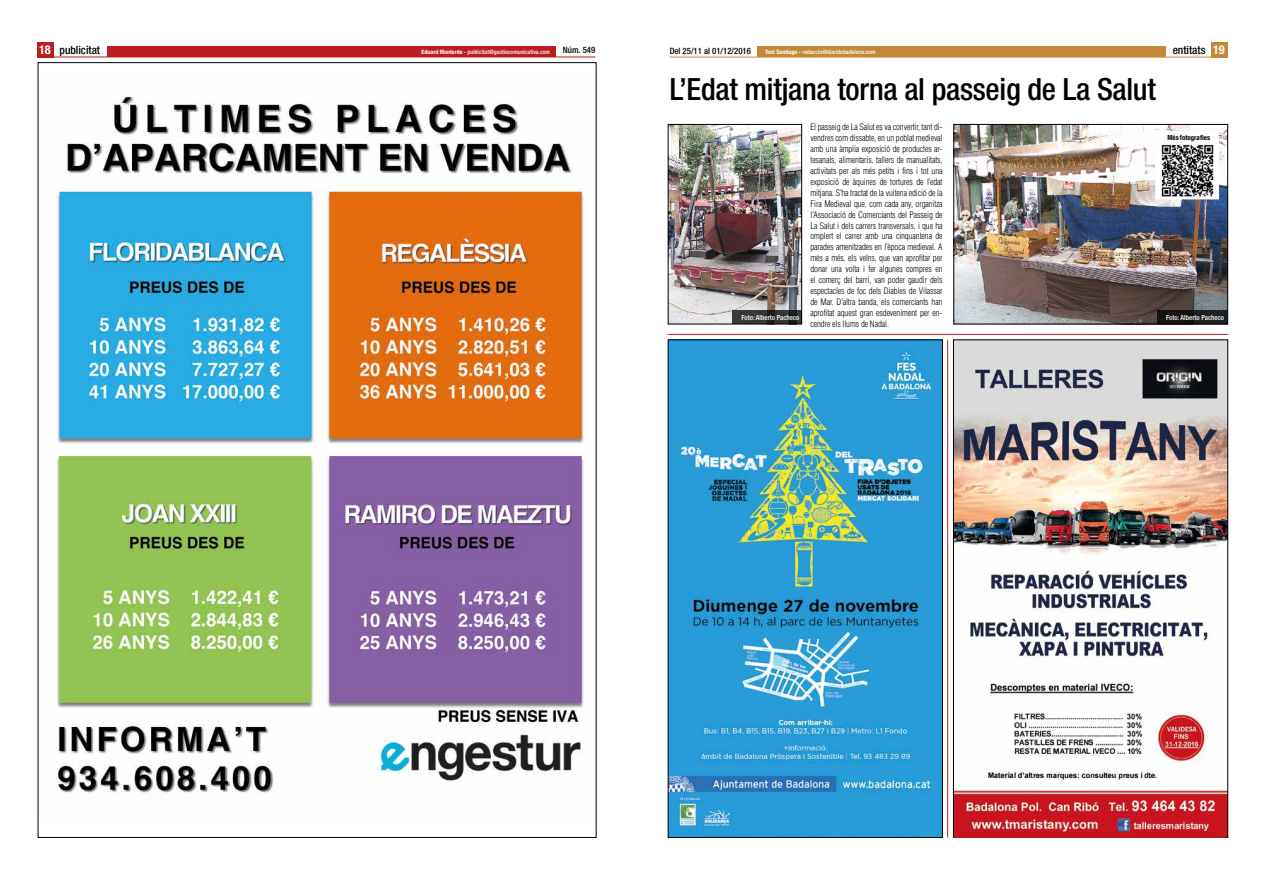
<style>
.page{position:relative;width:1265px;height:881px;background:#fff}
.page>*{position:absolute;margin:0;border:0;box-sizing:border-box;transform-origin:0 0}
.t1{font:500 condensed 30.62px "Helvetica Neue";letter-spacing:-.01em;color:#000}
.t2{font:500 condensed 11.38px "Helvetica Neue";color:#000}
.t3{font:300 condensed 8.75px/10.9px "Helvetica";letter-spacing:-.01em;color:#000;text-align:justify}
.t4{font:500 condensed 8.75px "Helvetica Neue";color:#000}
.t5{font:500 condensed 7px "Helvetica Neue";color:#fff}
.t6{font:700 condensed 7px "Helvetica Neue";color:#000}
.t7{font:500 condensed 6.04px "Helvetica Neue";color:#fff}
.s1{font-weight:700;font-size:12.25px;color:#fff}
.s2{font-weight:700}
</style>
<div class="page">
<div style="left:1211px;top:42px;width:17px;height:15px;background:#c58935"></div>
<hr style="left:670px;top:57px;width:558px;height:1px;background:#c58935">
<div style="left:757px;top:46px;width:409px;height:11px;background:#c58935"></div>
<hr style="left:37px;top:57px;width:558px;height:1px;background:#bd1d1d">
<div style="left:107px;top:46px;width:448px;height:11px;background:#bd1d1d"></div>
<div style="left:37px;top:42px;width:17px;height:15px;background:#bd1d1d"></div>
<img style="left:57px;top:96px;width:527px;height:697px">
<img style="left:955px;top:342px;width:271px;height:493px">
<div style="left:953px;top:340px;width:275px;height:497px;border:1px solid #000"></div>
<img style="left:670px;top:342px;width:271px;height:493px">
<div style="left:668px;top:340px;width:275px;height:497px;border:1px solid #000"></div>
<hr style="left:668px;top:334px;width:560px;height:1px;background:#bd1d1d">
<hr style="left:948px;top:340px;width:1px;height:497px;background:#bd1d1d">
<img style="left:956px;top:126px;width:270px;height:196px">
<div style="left:954px;top:124px;width:274px;height:200px;border:1px solid #000"></div>
<img style="left:670px;top:126px;width:130px;height:196px">
<div style="left:668px;top:124px;width:134px;height:200px;border:1px solid #000"></div>
<hr style="left:953px;top:837px;width:274px;height:1px;background:#bd1d1d">
<svg style="left:1157px;top:310px;width:69px;height:14px"></svg>
<svg style="left:732px;top:310px;width:70px;height:14px"></svg>
<div style="left:1156px;top:131px;width:63px;height:68px;background:#fff"></div>
<img style="left:1161px;top:144px;width:53px;height:53px">
<h2 class="t2" style="left:39px;top:43px;width:62px"><span class="s1">18</span> publicitat</h2>
<p class="t7" style="left:422px;top:48px;width:130px"><span class="s2">Eduard Monterde -</span> publicitat@gestiocomunicativa.com</p>
<p class="t7" style="left:765px;top:48px;width:112px"><span class="s2">Toni Santiago -</span> redaccio@diaridebadalona.com</p>
<h2 class="t2" style="left:1173px;top:43px;width:54px">entitats <span class="s1">19</span></h2>
<p class="t4" style="left:563px;top:45px;width:34px">Núm. 549</p>
<p class="t4" style="left:670px;top:45px;width:83px">Del 25/11 al 01/12/2016</p>
<h1 class="t1" style="left:670px;top:71px;width:488px">L’Edat mitjana torna al passeig de La Salut</h1>
<p class="t3" style="left:810px;top:121px;width:134px">El passeig de La Salut es va convertir, tant di&shy;vendres com dissabte, en un poblat medieval amb una àmplia exposició de productes ar&shy;tesanals, alimentaris, tallers de manualitats, activitats per als més petits i fins i tot una exposició de àquines de tortures de l’edat mitjana. S’ha tractat de la vuitena edició de la Fira Medieval que, com cada any, organitza l’Associació de Comerciants del Passeig de La Salut i dels carrers transversals, i que ha omplert el carrer amb una cinquantena de parades amenitzades en l’època medieval. A més a més, els veïns, que van aprofitar per donar una volta i fer algunes compres en el comerç del barri, van poder gaudir dels espectacles de foc dels Diables de Vilassar de Mar. D’altra banda, els comerciants han aprofitat aquest gran esdeveniment per en&shy;cendre els llums de Nadal.</p>
<p class="t6" style="left:1167px;top:133px;width:44px">Més fotografies</p>
<p class="t5" style="left:741px;top:313px;width:60px">Foto: Alberto Pacheco</p>
<p class="t5" style="left:1166px;top:313px;width:60px">Foto: Alberto Pacheco</p>
</div>
